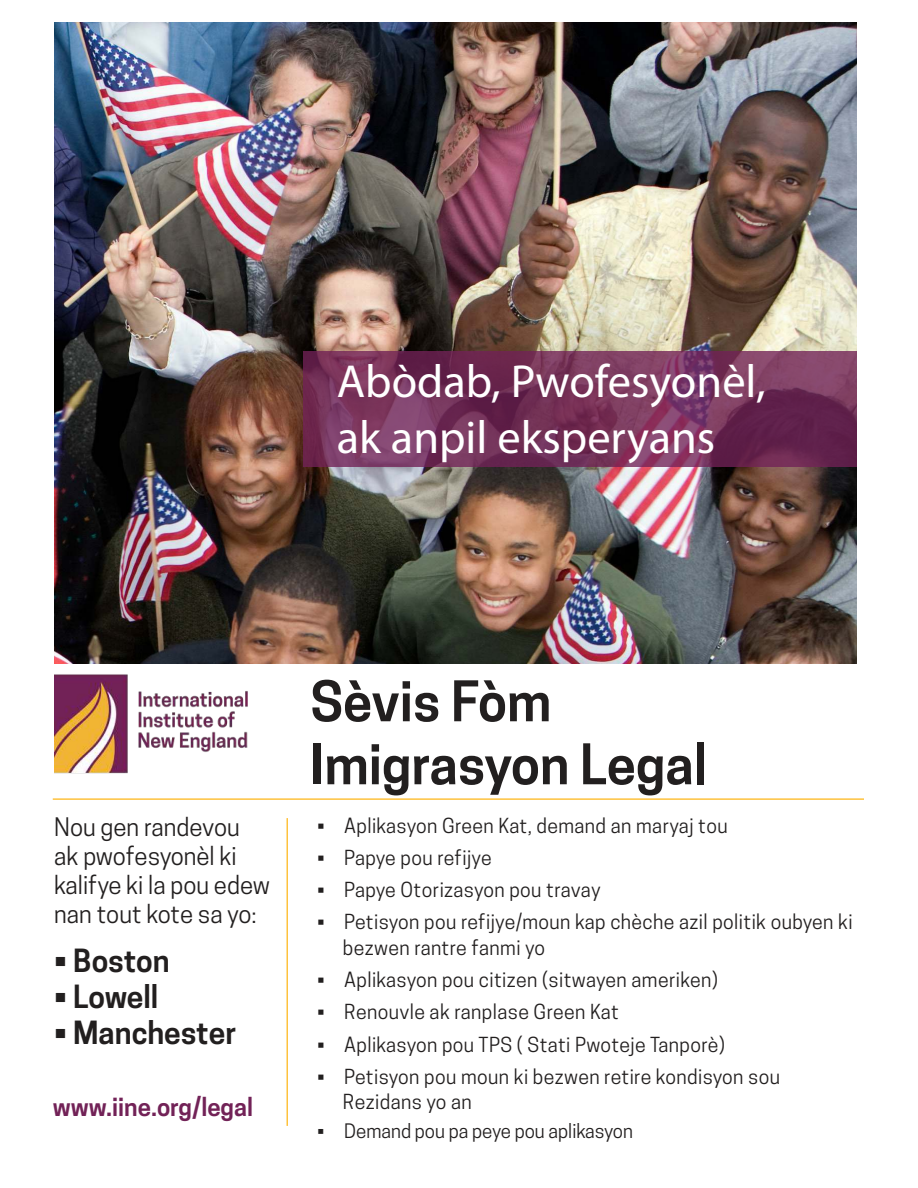
<style>
.page{position:relative;width:918px;height:1188px;background:#fff}
.page>*{position:absolute;margin:0;border:0;box-sizing:border-box;transform-origin:0 0}
.t1{font:600 52.5px/63px "Cooper Hewitt";color:#221f1f}
.t2{font:46.5px/55.8px "Myriad Pro";color:#fff}
.t3{font:600 30px "Cooper Hewitt";color:#221f1f}
.t4{font:24px/28.8px "Cooper Hewitt";color:#221f1f}
.t5{font:600 24px "Cooper Hewitt";color:#722257}
.t6{font:19.5px/25.5px "Cooper Hewitt";letter-spacing:.02em;color:#221f1f}
.t7{font:18.75px "Cooper Hewitt";color:#221f1f}
</style>
<div class="page">
<img style="left:54px;top:22px;width:802px;height:641px">
<svg style="left:303px;top:352px;width:554px;height:115px;background:#75335b"></svg>
<img style="left:54px;top:674px;width:193px;height:100px">
<hr style="left:287px;top:818px;width:1px;height:308px;background:#fec23d">
<hr style="left:53px;top:798px;width:811px;height:2px;background:#fec23d">
<h2 class="t2" style="left:337px;top:357px;width:430px">Abòdab, Pwofesyonèl, ak anpil eksperyans</h2>
<p class="t4" style="left:54px;top:814px;width:217px">Nou gen randevou ak pwofesyonèl ki kalifye ki la pou edew nan tout kote sa yo:</p>
<h3 class="t3" style="left:54px;top:947px;width:117px">• Boston</h3>
<h3 class="t3" style="left:54px;top:983px;width:106px">• Lowell</h3>
<h3 class="t3" style="left:54px;top:1019px;width:184px">• Manchester</h3>
<p class="t5" style="left:53px;top:1096px;width:202px">www.iine.org/legal</p>
<h1 class="t1" style="left:310px;top:673px;width:398px">Sèvis Fòm<br>Imigrasyon Legal</h1>
<p class="t6" style="left:317px;top:814px;width:412px">• Aplikasyon Green Kat, demand an maryaj tou</p>
<p class="t6" style="left:317px;top:846px;width:176px">• Papye pou refijye</p>
<p class="t6" style="left:317px;top:878px;width:285px">• Papye Otorizasyon pou travay</p>
<p class="t6" style="left:343px;top:911px;width:511px;text-indent:-26px">• Petisyon pou refijye/moun kap chèche azil politik oubyen ki bezwen rantre fanmi yo</p>
<p class="t6" style="left:317px;top:968px;width:402px">• Aplikasyon pou citizen (sitwayen ameriken)</p>
<p class="t6" style="left:317px;top:1001px;width:303px">• Renouvle ak ranplase Green Kat</p>
<p class="t6" style="left:317px;top:1033px;width:409px">• Aplikasyon pou TPS ( Stati Pwoteje Tanporè)</p>
<p class="t6" style="left:343px;top:1065px;width:439px;text-indent:-26px">• Petisyon pou moun ki bezwen retire kondisyon sou<br>Rezidans yo an</p>
<p class="t7" style="left:317px;top:1122px;width:317px">• Demand pou pa peye pou aplikasyon</p>
</div>
